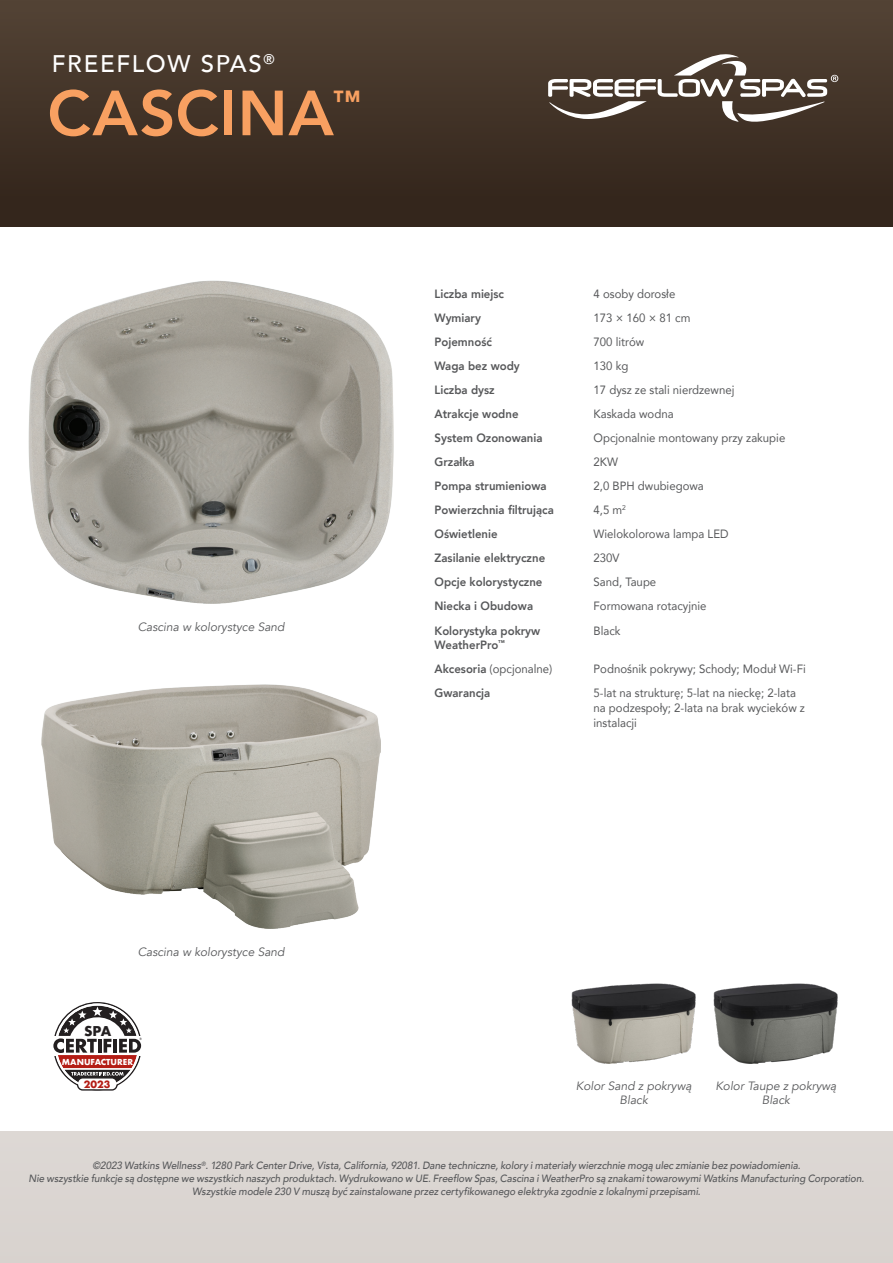
<style>
.page{position:relative;width:893px;height:1263px;background:#fff}
.page>*{position:absolute;margin:0;border:0;box-sizing:border-box;transform-origin:0 0}
.t1{font:800 63px "Avenir";letter-spacing:.01em;color:#f8a061}
.t2{font:800 27.6px "Avenir";color:#f8a061}
.t3{font:500 24px "Avenir";letter-spacing:.07em;color:#fff}
.t4{font:700 13.2px "Futura";color:#231f20}
.Specs_Copy{font:12px/15px "Avenir";color:#57585a;scale:.95 1}
.Specs_Copy-2{font:800 12px/14.4px "Avenir";color:#57585a;scale:.95 1}
.Photo_Description{font:italic 12px/14.4px "Avenir";color:#57585a;text-align:center}
.Legal___PN{font:italic 500 10.5px/12.6px "Avenir";letter-spacing:-.005em;color:#57585a;text-align:center;scale:.95 1}
.t5{font:700 9.75px "Futura";color:#b41d15}
.t6{font:700 8.1px "Futura";color:#fff}
.s1{font-weight:800}
</style>
<div class="page">
<div style="left:0;top:1131px;width:893px;height:132px;background:#d8d2ce"></div>
<div style="left:0;top:1px;width:893px;height:225px;background:linear-gradient(to bottom,#534335,#312319)"></div>
<img style="left:29px;top:280px;width:364px;height:324px">
<img style="left:42px;top:685px;width:339px;height:243px">
<svg style="left:548px;top:48px;width:290px;height:80px;background:#66594f"></svg>
<svg style="left:53px;top:1002px;width:89px;height:89px"></svg>
<img style="left:713px;top:983px;width:125px;height:80px">
<img style="left:571px;top:983px;width:125px;height:80px">
<p class="t3" style="left:52px;top:43px;width:224px">FREEFLOW SPAS<sup>®</sup></p>
<p class="t1" style="left:47px;top:64px;width:288px">CASCINA</p>
<p class="t2" style="left:333px;top:79px;width:29px">™</p>
<p class="Photo_Description" style="left:138px;top:620px;width:148px">Cascina w kolorystyce Sand</p>
<p class="Specs_Copy-2" style="left:435px;top:287px;width:75px">Liczba miejsc</p>
<p class="Specs_Copy" style="left:594px;top:286px;width:88px">4 osoby dorosłe</p>
<p class="Specs_Copy-2" style="left:435px;top:311px;width:50px">Wymiary</p>
<p class="Specs_Copy" style="left:594px;top:310px;width:104px">173 × 160 × 81 cm</p>
<p class="Specs_Copy-2" style="left:435px;top:335px;width:62px">Pojemność</p>
<p class="Specs_Copy" style="left:594px;top:334px;width:55px">700 litrów</p>
<p class="Specs_Copy-2" style="left:435px;top:359px;width:91px">Waga bez wody</p>
<p class="Specs_Copy" style="left:594px;top:358px;width:38px">130 kg</p>
<p class="Specs_Copy-2" style="left:435px;top:383px;width:65px">Liczba dysz</p>
<p class="Specs_Copy" style="left:594px;top:382px;width:150px">17 dysz ze stali nierdzewnej</p>
<p class="Specs_Copy-2" style="left:435px;top:407px;width:90px">Atrakcje wodne</p>
<p class="Specs_Copy" style="left:594px;top:406px;width:86px">Kaskada wodna</p>
<p class="Specs_Copy-2" style="left:435px;top:431px;width:115px">System Ozonowania</p>
<p class="Specs_Copy" style="left:594px;top:430px;width:203px">Opcjonalnie montowany przy zakupie</p>
<p class="Specs_Copy-2" style="left:435px;top:455px;width:44px">Grzałka</p>
<p class="Specs_Copy" style="left:594px;top:454px;width:27px">2KW</p>
<p class="Specs_Copy-2" style="left:435px;top:479px;width:119px">Pompa strumieniowa</p>
<p class="Specs_Copy" style="left:594px;top:478px;width:118px">2,0 BPH dwubiegowa</p>
<p class="Specs_Copy-2" style="left:435px;top:503px;width:127px">Powierzchnia filtrująca</p>
<p class="Specs_Copy" style="left:594px;top:502px;width:36px">4,5 m<sup>2</sup></p>
<p class="Specs_Copy-2" style="left:435px;top:527px;width:68px">Oświetlenie</p>
<p class="Specs_Copy" style="left:594px;top:526px;width:144px">Wielokolorowa lampa LED</p>
<p class="Specs_Copy-2" style="left:435px;top:551px;width:118px">Zasilanie elektryczne</p>
<p class="Specs_Copy" style="left:594px;top:550px;width:29px">230V</p>
<p class="Specs_Copy-2" style="left:435px;top:575px;width:115px">Opcje kolorystyczne</p>
<p class="Specs_Copy" style="left:594px;top:574px;width:68px">Sand, Taupe</p>
<p class="Specs_Copy-2" style="left:435px;top:599px;width:105px">Niecka i Obudowa</p>
<p class="Specs_Copy" style="left:594px;top:598px;width:120px">Formowana rotacyjnie</p>
<p class="Specs_Copy-2" style="left:435px;top:623px;width:113px">Kolorystyka pokryw<br>WeatherPro<sup>™</sup></p>
<p class="Specs_Copy" style="left:594px;top:622px;width:30px">Black</p>
<p class="Specs_Copy" style="left:435px;top:661px;width:126px"><span class="s1">Akcesoria</span> (opcjonalne)</p>
<p class="Specs_Copy" style="left:594px;top:661px;width:225px">Podnośnik pokrywy; Schody; Moduł Wi-Fi</p>
<p class="Specs_Copy-2" style="left:435px;top:685px;width:60px">Gwarancja</p>
<p class="Specs_Copy" style="left:594px;top:685px;width:224px">5-lat na strukturę; 5-lat na nieckę; 2-lata na podzespoły; 2-lata na brak wycieków z instalacji</p>
<p class="t4" style="left:84px;top:1021px;width:29px">SPA</p>
<p class="Photo_Description" style="left:138px;top:944px;width:148px">Cascina w kolorystyce Sand</p>
<p class="t6" style="left:62px;top:1056px;width:73px">MANUFACTURER</p>
<p class="t5" style="left:84px;top:1077px;width:28px">2023</p>
<p class="Photo_Description" style="left:576px;top:1078px;width:117px">Kolor Sand z pokrywą<br>Black</p>
<p class="Photo_Description" style="left:715px;top:1078px;width:123px">Kolor Taupe z pokrywą<br>Black</p>
<p class="Legal___PN" style="left:29px;top:1160px;width:881px">©2023 Watkins Wellness<sup>®</sup>. 1280 Park Center Drive, Vista, California, 92081. Dane techniczne, kolory i materiały wierzchnie mogą ulec zmianie bez powiadomienia.<br>Nie wszystkie funkcje są dostępne we wszystkich naszych produktach. Wydrukowano w UE. Freeflow Spas, Cascina i WeatherPro są znakami towarowymi Watkins Manufacturing Corporation.<br>Wszystkie modele 230 V muszą być zainstalowane przez certyfikowanego elektryka zgodnie z lokalnymi przepisami.</p>
</div>
